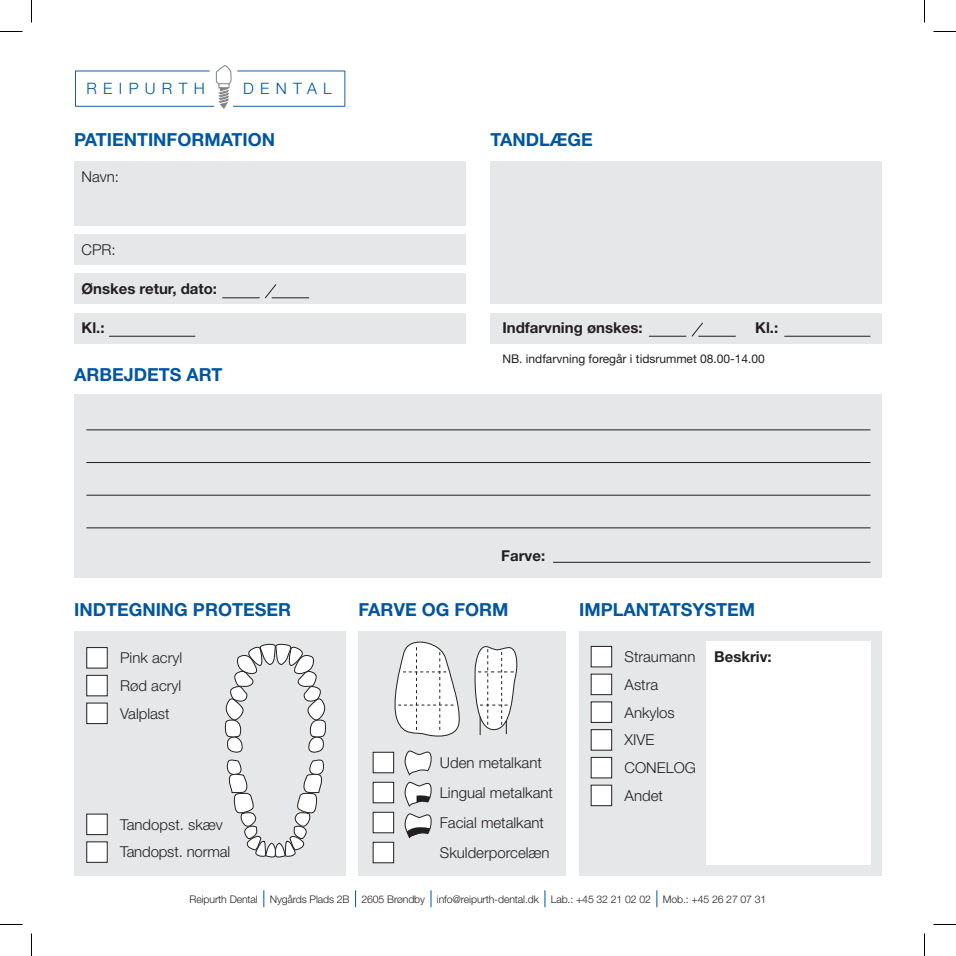
<style>
.page{position:relative;width:956px;height:956px;background:#fff}
.page>*{position:absolute;margin:0;border:0;box-sizing:border-box;transform-origin:0 0}
.t1{font:700 18px "Helvetica Neue LT Std";color:#0156a3}
.t2{font:300 15.75px "Helvetica Neue LT Std";letter-spacing:.4em;color:#0156a3}
.t3{font:300 15px/27.8px "Helvetica Neue LT Std";color:#231f20}
.t4{font:700 15px "Helvetica Neue LT Std";color:#231f20}
.t5{font:12px "Helvetica Neue LT Std";color:#231f20}
.t6{font:300 10.5px "Helvetica Neue LT Std";letter-spacing:-.01em;color:#231f20}
</style>
<div class="page">
<svg style="left:75px;top:65px;width:270px;height:44px"></svg>
<div style="left:74px;top:161px;width:391px;height:64px;background:#e6e7e9"></div>
<div style="left:74px;top:395px;width:808px;height:183px;background:#e6e7e9"></div>
<div style="left:491px;top:161px;width:391px;height:143px;background:#e6e7e9"></div>
<div style="left:491px;top:313px;width:391px;height:30px;background:#e6e7e9"></div>
<div style="left:74px;top:234px;width:391px;height:31px;background:#e6e7e9"></div>
<div style="left:74px;top:274px;width:391px;height:30px;background:#e6e7e9"></div>
<div style="left:74px;top:313px;width:391px;height:30px;background:#e6e7e9"></div>
<div style="left:359px;top:631px;width:207px;height:245px;background:#e6e7e9"></div>
<div style="left:579px;top:631px;width:303px;height:245px;background:#e6e7e9"></div>
<svg style="left:394px;top:641px;width:66px;height:96px"></svg>
<svg style="left:474px;top:646px;width:44px;height:89px"></svg>
<svg style="left:404px;top:750px;width:28px;height:89px"></svg>
<div style="left:373px;top:752px;width:21px;height:21px;background:#fff"></div>
<div style="left:373px;top:752px;width:21px;height:21px;border:1px solid #231f20"></div>
<div style="left:373px;top:782px;width:21px;height:21px;background:#fff"></div>
<div style="left:373px;top:782px;width:21px;height:21px;border:1px solid #231f20"></div>
<div style="left:373px;top:812px;width:21px;height:21px;background:#fff"></div>
<div style="left:373px;top:812px;width:21px;height:21px;border:1px solid #231f20"></div>
<div style="left:373px;top:842px;width:21px;height:21px;background:#fff"></div>
<div style="left:373px;top:842px;width:21px;height:21px;border:1px solid #231f20"></div>
<svg style="left:263px;top:890px;width:1px;height:17px"></svg>
<svg style="left:355px;top:890px;width:1px;height:17px"></svg>
<svg style="left:431px;top:890px;width:1px;height:17px"></svg>
<svg style="left:545px;top:890px;width:1px;height:17px"></svg>
<svg style="left:656px;top:890px;width:1px;height:17px"></svg>
<div style="left:74px;top:631px;width:272px;height:245px;background:#e6e7e9"></div>
<div style="left:87px;top:648px;width:20px;height:20px;background:#fff"></div>
<div style="left:86px;top:647px;width:22px;height:21px;border:1px solid #231f20"></div>
<div style="left:87px;top:675px;width:20px;height:21px;background:#fff"></div>
<div style="left:86px;top:675px;width:22px;height:21px;border:1px solid #231f20"></div>
<div style="left:87px;top:703px;width:20px;height:21px;background:#fff"></div>
<div style="left:86px;top:703px;width:22px;height:21px;border:1px solid #231f20"></div>
<div style="left:87px;top:814px;width:20px;height:21px;background:#fff"></div>
<div style="left:86px;top:814px;width:22px;height:21px;border:1px solid #231f20"></div>
<div style="left:87px;top:842px;width:20px;height:20px;background:#fff"></div>
<div style="left:86px;top:841px;width:22px;height:22px;border:1px solid #231f20"></div>
<svg style="left:224px;top:643px;width:102px;height:215px"></svg>
<hr style="left:553px;top:562px;width:317px;height:1px;background:#231f20">
<hr style="left:86px;top:429px;width:784px;height:1px;background:#231f20">
<hr style="left:86px;top:462px;width:784px;height:1px;background:#231f20">
<hr style="left:86px;top:495px;width:784px;height:1px;background:#231f20">
<hr style="left:86px;top:527px;width:784px;height:1px;background:#231f20">
<hr style="left:222px;top:297px;width:38px;height:1px;background:#231f20">
<hr style="left:649px;top:336px;width:37px;height:1px;background:#231f20">
<hr style="left:272px;top:297px;width:37px;height:1px;background:#231f20">
<hr style="left:698px;top:336px;width:38px;height:1px;background:#231f20">
<hr style="left:784px;top:336px;width:86px;height:1px;background:#231f20">
<hr style="left:109px;top:336px;width:86px;height:1px;background:#231f20">
<svg style="left:265px;top:284px;width:12px;height:15px"></svg>
<svg style="left:691px;top:322px;width:13px;height:15px"></svg>
<div style="left:591px;top:646px;width:21px;height:21px;background:#fff"></div>
<div style="left:591px;top:646px;width:21px;height:21px;border:1px solid #231f20"></div>
<div style="left:591px;top:674px;width:21px;height:21px;background:#fff"></div>
<div style="left:591px;top:674px;width:21px;height:21px;border:1px solid #231f20"></div>
<div style="left:591px;top:702px;width:21px;height:20px;background:#fff"></div>
<div style="left:591px;top:701px;width:21px;height:22px;border:1px solid #231f20"></div>
<div style="left:591px;top:730px;width:21px;height:20px;background:#fff"></div>
<div style="left:591px;top:729px;width:21px;height:21px;border:1px solid #231f20"></div>
<div style="left:591px;top:757px;width:21px;height:21px;background:#fff"></div>
<div style="left:591px;top:757px;width:21px;height:21px;border:1px solid #231f20"></div>
<div style="left:591px;top:785px;width:21px;height:21px;background:#fff"></div>
<div style="left:591px;top:785px;width:21px;height:21px;border:1px solid #231f20"></div>
<div style="left:706px;top:642px;width:164px;height:223px;background:#fff"></div>
<svg style="left:0;top:31px;width:22px;height:1px"></svg>
<svg style="left:933px;top:31px;width:23px;height:1px"></svg>
<svg style="left:0;top:924px;width:22px;height:1px"></svg>
<svg style="left:933px;top:924px;width:23px;height:1px"></svg>
<svg style="left:31px;top:0;width:1px;height:23px"></svg>
<svg style="left:31px;top:933px;width:1px;height:23px"></svg>
<svg style="left:924px;top:0;width:1px;height:23px"></svg>
<svg style="left:924px;top:933px;width:1px;height:23px"></svg>
<p class="t2" style="left:87px;top:79px;width:120px">REIPURTH</p>
<p class="t2" style="left:243px;top:79px;width:90px">DENTAL</p>
<p class="t1" style="left:74px;top:128px;width:203px">PATIENTINFORMATION</p>
<p class="t3" style="left:82px;top:162px;width:39px">Navn:</p>
<p class="t3" style="left:82px;top:236px;width:36px">CPR:</p>
<p class="t4" style="left:82px;top:280px;width:137px">Ønskes retur, dato:</p>
<p class="t4" style="left:82px;top:319px;width:25px">Kl.:</p>
<p class="t1" style="left:74px;top:364px;width:150px">ARBEJDETS ART</p>
<p class="t1" style="left:491px;top:128px;width:104px">TANDLÆGE</p>
<p class="t4" style="left:502px;top:318px;width:142px">Indfarvning ønskes:</p>
<p class="t4" style="left:755px;top:318px;width:25px">Kl.:</p>
<p class="t5" style="left:502px;top:352px;width:264px">NB. indfarvning foregår i tidsrummet 08.00-14.00</p>
<p class="t4" style="left:501px;top:546px;width:45px">Farve:</p>
<p class="t1" style="left:74px;top:598px;width:218px">INDTEGNING PROTESER</p>
<p class="t3" style="left:120px;top:644px;width:63px;text-align:justify">Pink acryl Rød acryl Valplast</p>
<p class="t1" style="left:359px;top:598px;width:151px">FARVE OG FORM</p>
<p class="t1" style="left:579px;top:598px;width:178px">IMPLANTATSYSTEM</p>
<p class="t3" style="left:625px;top:642px;width:73px">Straumann<br>Astra<br>Ankylos<br>XIVE<br>CONELOG<br>Andet</p>
<p class="t4" style="left:714px;top:647px;width:59px">Beskriv:</p>
<p class="t3" style="left:440px;top:747px;width:115px;line-height:30px">Uden metalkant<br>Lingual metalkant<br>Facial metalkant<br>Skulderporcelæn</p>
<p class="t6" style="left:190px;top:892px;width:578px">Reipurth Dental Nygårds Plads 2B 2605 Brøndby info@reipurth-dental.dk Lab.: +45 32 21 02 02 Mob.: +45 26 27 07 31</p>
<p class="t3" style="left:120px;top:810px;width:111px">Tandopst. skæv<br>Tandopst. normal</p>
</div>
